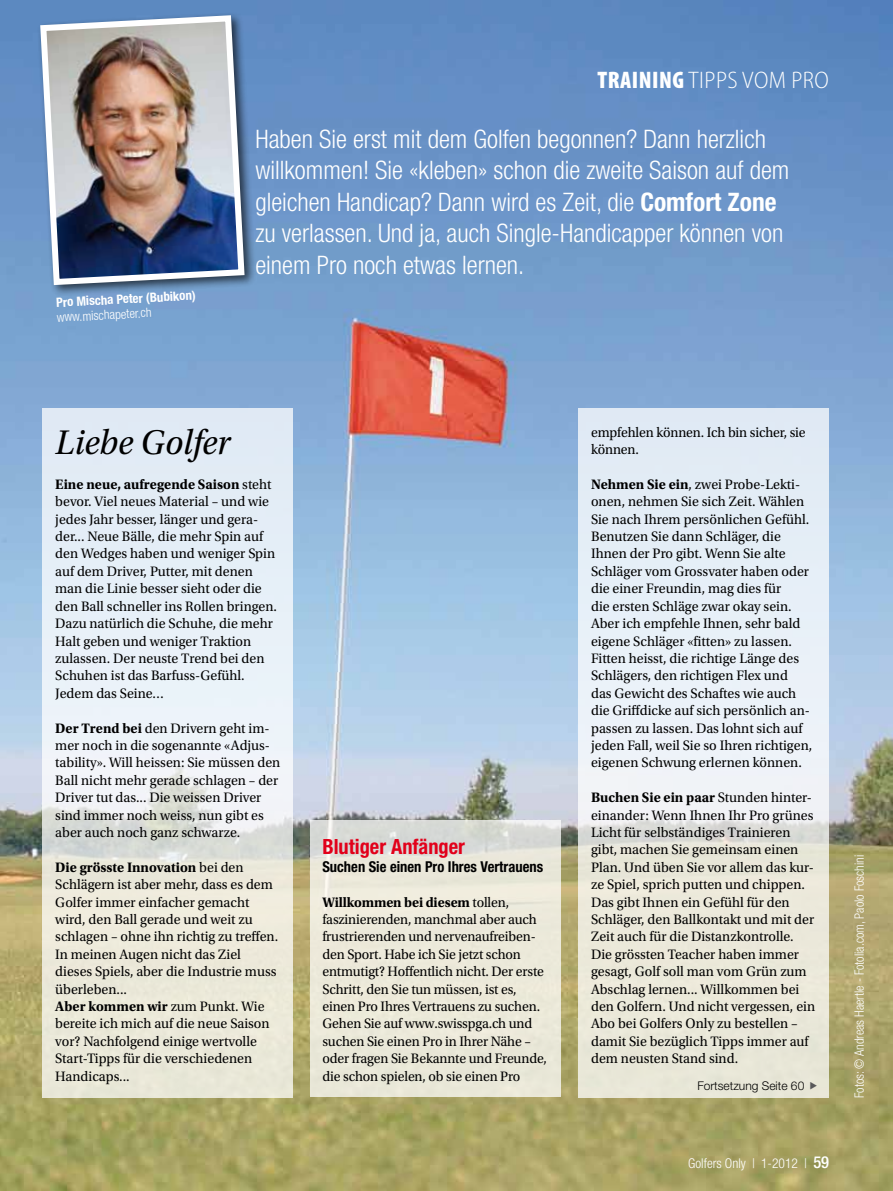
<style>
.page{position:relative;width:893px;height:1191px;background:#fff}
.page>*{position:absolute;margin:0;border:0;box-sizing:border-box;transform-origin:0 0}
.t1{font:italic 36px "Utopia Std";color:#000}
.t2{font:300 condensed 25.5px/31.5px "Helvetica Neue LT Std";color:#fff}
.t3{font:300 semi-condensed 24px "Myriad Pro";letter-spacing:.02em;color:#fff}
.t4{font:700 condensed 21px "Helvetica Neue LT Std";color:#e2001a}
.t5{font:700 condensed 15px "Helvetica Neue LT Std";color:#000}
.t6{font:14.4px/17.4px "Utopia Std";color:#000}
.t7{font:14.4px/17.4px "Utopia Std";color:#000;scale:.96 1}
.t8{font:300 condensed 13.5px "Helvetica Neue LT Std";color:#fff}
.t9{font:300 condensed 12.9px "Helvetica Neue LT Std";color:#fff}
.t10{font:700 condensed 12.9px "Helvetica Neue LT Std";color:#fff}
.t11{font:300 12px "Helvetica Neue LT Std";color:#000}
.s1{font-weight:900;font-stretch:condensed}
.s2{font-weight:700}
.s3{font-weight:500;font-size:16.5px}
</style>
<div class="page">
<img style="left:0;top:0;width:893px;height:1191px">
<div style="left:37px;top:12px;width:220px;height:285px;background:#000;opacity:.65"></div>
<img style="left:37px;top:12px;width:211px;height:276px">
<svg style="left:43px;top:408px;width:250px;height:690px;background:#e8ecea"></svg>
<svg style="left:310px;top:820px;width:251px;height:277px;background:#e9e7d9"></svg>
<svg style="left:578px;top:408px;width:251px;height:690px;background:#e8ebeb"></svg>
<svg style="left:810px;top:1081px;width:7px;height:8px"></svg>
<p class="t10" style="left:56px;top:294px;width:141px;rotate:-3deg">Pro Mischa Peter (Bubikon)</p>
<p class="t9" style="left:57px;top:310px;width:96px;rotate:-3deg">www.mischapeter.ch</p>
<h3 class="t3" style="left:597px;top:67px;width:233px"><span class="s1">TRAINING</span> TIPPS VOM PRO</h3>
<p class="t2" style="left:255px;top:123px;width:535px">Haben Sie erst mit dem Golfen begonnen? Dann herzlich willkommen! Sie «kleben» schon die zweite Saison auf dem gleichen Handicap? Dann wird es Zeit, die <span class="s2">Comfort Zone </span>zu verlassen. Und ja, auch Single-Handicapper können von einem Pro noch etwas lernen.</p>
<h1 class="t1" style="left:55px;top:423px;width:177px">Liebe Golfer</h1>
<p class="t6" style="left:55px;top:476px;width:223px"><span class="s2">Eine neue, aufregende Saison</span> steht bevor. Viel neues Material – und wie jedes Jahr besser, länger und gera&shy;der... Neue Bälle, die mehr Spin auf den Wedges haben und weniger Spin auf dem Driver, Putter, mit denen man die Linie besser sieht oder die den Ball schneller ins Rollen bringen.<br>Dazu natürlich die Schuhe, die mehr Halt geben und weniger Traktion zulassen. Der neuste Trend bei den Schuhen ist das Barfuss-Gefühl.<br>Jedem das Seine…</p>
<p class="t6" style="left:55px;top:719px;width:227px"><span class="s2">Der Trend bei</span> den Drivern geht im&shy;mer noch in die sogenannte «Adjus&shy;tability». Will heissen: Sie müssen den Ball nicht mehr gerade schlagen – der Driver tut das... Die weissen Driver sind immer noch weiss, nun gibt es aber auch noch ganz schwarze.</p>
<p class="t6" style="left:55px;top:858px;width:224px"><span class="s2">Die grösste Innovation</span> bei den<br>Schlägern ist aber mehr, dass es dem<br>Golfer immer einfacher gemacht wird, den Ball gerade und weit zu schlagen – ohne ihn richtig zu treffen.<br>In meinen Augen nicht das Ziel dieses Spiels, aber die Industrie muss überleben...<br><span class="s2">Aber kommen wir</span> zum Punkt. Wie bereite ich mich auf die neue Saison vor? Nachfolgend einige wertvolle<br>Start-Tipps für die verschiedenen<br>Handicaps...</p>
<h3 class="t4" style="left:322px;top:834px;width:144px">Blutiger Anfänger</h3>
<p class="t5" style="left:322px;top:857px;width:222px">Suchen Sie einen Pro Ihres Vertrauens</p>
<p class="t7" style="left:322px;top:893px;width:235px"><span class="s2">Willkommen bei diesem</span> tollen, faszinierenden, manchmal aber auch frustrierenden und nervenaufreiben&shy;den Sport. Habe ich Sie jetzt schon entmutigt? Hoffentlich nicht. Der erste Schritt, den Sie tun müssen, ist es, einen Pro Ihres Vertrauens zu suchen.<br>Gehen Sie auf www.swisspga.ch und suchen Sie einen Pro in Ihrer Nähe – oder fragen Sie Bekannte und Freunde, die schon spielen, ob sie einen Pro</p>
<p class="t7" style="left:591px;top:423px;width:225px">empfehlen können. Ich bin sicher, sie können.</p>
<p class="t6" style="left:591px;top:476px;width:223px"><span class="s2">Nehmen Sie ein</span>, zwei Probe-Lekti&shy;onen, nehmen Sie sich Zeit. Wählen Sie nach Ihrem persönlichen Gefühl.<br>Benutzen Sie dann Schläger, die Ihnen der Pro gibt. Wenn Sie alte Schläger vom Grossvater haben oder die einer Freundin, mag dies für<br>die ersten Schläge zwar okay sein.<br>Aber ich empfehle Ihnen, sehr bald eigene Schläger «fitten» zu lassen.<br>Fitten heisst, die richtige Länge des Schlägers, den richtigen Flex und<br>das Gewicht des Schaftes wie auch die Griffdicke auf sich persönlich an&shy;passen zu lassen. Das lohnt sich auf jeden Fall, weil Sie so Ihren richtigen, eigenen Schwung erlernen können.</p>
<p class="t6" style="left:591px;top:789px;width:226px"><span class="s2">Buchen Sie ein paar</span> Stunden hinter&shy;einander: Wenn Ihnen Ihr Pro grünes Licht für selbständiges Trainieren gibt, machen Sie gemeinsam einen Plan. Und üben Sie vor allem das kur&shy;ze Spiel, sprich putten und chippen.<br>Das gibt Ihnen ein Gefühl für den Schläger, den Ballkontakt und mit der Zeit auch für die Distanzkontrolle.<br>Die grössten Teacher haben immer gesagt, Golf soll man vom Grün zum Abschlag lernen... Willkommen bei den Golfern. Und nicht vergessen, ein Abo bei Golfers Only zu bestellen – damit Sie bezüglich Tipps immer auf dem neusten Stand sind.</p>
<p class="t11" style="left:697px;top:1078px;width:108px">Fortsetzung Seite 60</p>
<p class="t8" style="left:688px;top:1155px;width:142px">Golfers Only | 1-2012 | <span class="s3">59</span></p>
<p class="t9" style="left:852px;top:1098px;width:244px;rotate:-90deg">Fotos: © Andreas Haertle - Fotolia.com, Paolo Foschini</p>
</div>
